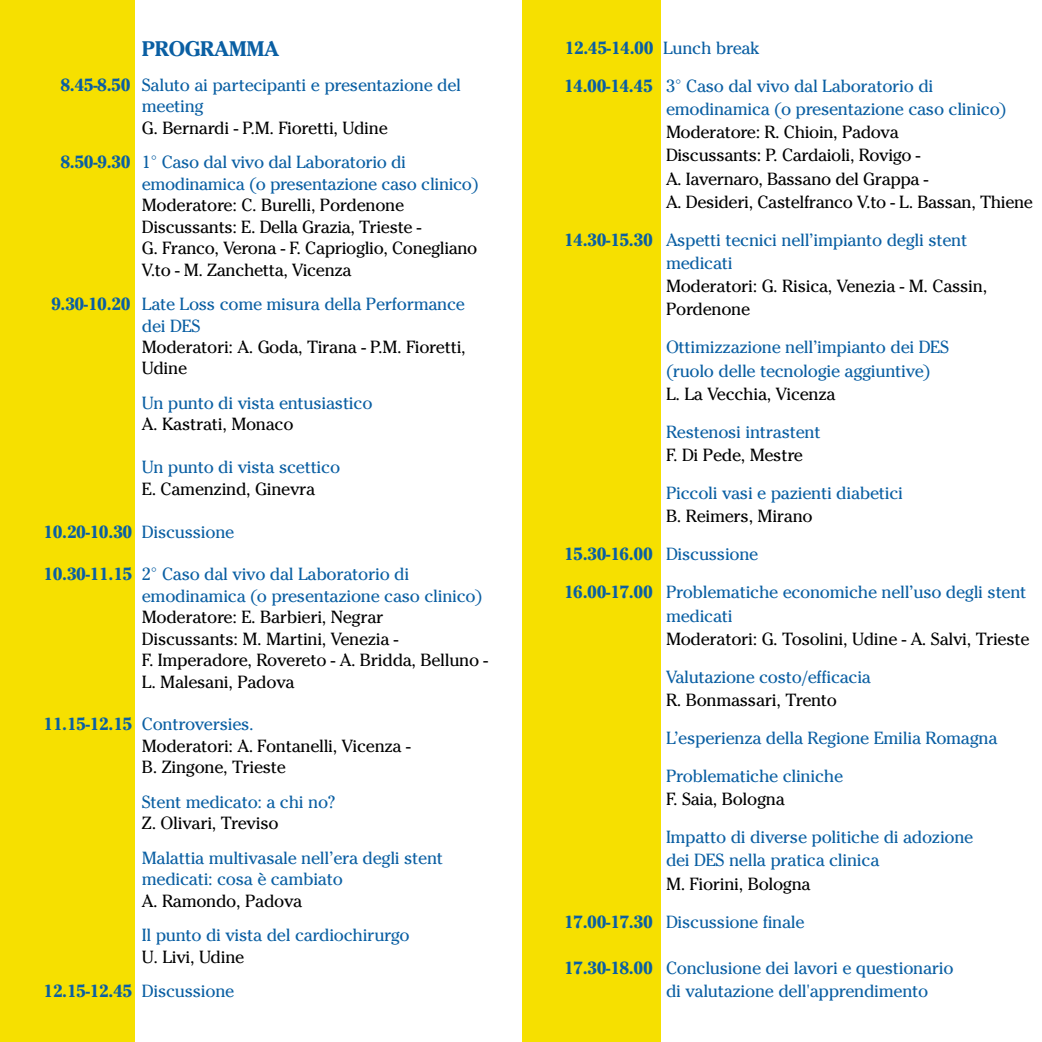
<style>
.page{position:relative;width:1042px;height:1042px;background:#fff}
.page>*{position:absolute;margin:0;border:0;box-sizing:border-box;transform-origin:0 0}
.t1{font:700 21px "Cheltenham";letter-spacing:-.02em;color:#0a5fa3}
.t2{font:17.5px/21.3px "Cheltenham";letter-spacing:-.02em;color:#0a5fa3}
.t3{font:17.5px/21.3px "Cheltenham";letter-spacing:-.02em;color:#000}
.t4{font:700 17.5px "Cheltenham";letter-spacing:-.02em;color:#0a5fa3}
.s1{font-weight:700}
.s2{font-weight:700;color:#0a5fa3}
.s3{color:#0a5fa3}
.s4{font-weight:400}
.s5{color:#000}
</style>
<div class="page">
<div style="left:0;top:0;width:135px;height:1041px;background:#f6e000"></div>
<div style="left:522px;top:0;width:139px;height:1041px;background:#f6e000"></div>
<p class="t1" style="left:142px;top:41px;width:139px">PROGRAMMA</p>
<p class="t2" style="left:142px;top:76px;width:321px;text-indent:-81px"><span class="s1">8.45-8.50</span> Saluto ai partecipanti e presentazione del meeting</p>
<p class="t3" style="left:60px;top:112px;width:347px;line-height:34.5px;text-indent:81px">G. Bernardi - P.M. Fioretti, Udine<br><span class="s2">8.50-9.30</span> <span class="s3">1° Caso dal vivo dal Laboratorio di</span></p>
<p class="t2" style="left:142px;top:175px;width:338px">emodinamica (o presentazione caso clinico)</p>
<p class="t3" style="left:142px;top:196px;width:337px">Moderatore: C. Burelli, Pordenone Discussants: E. Della Grazia, Trieste -<br>G. Franco, Verona - F. Caprioglio, Conegliano V.to - M. Zanchetta, Vicenza</p>
<p class="t2" style="left:142px;top:295px;width:324px;text-indent:-91px"><span class="s1">9.30-10.20</span> Late Loss come misura della Performance dei DES</p>
<p class="t3" style="left:142px;top:338px;width:325px">Moderatori: A. Goda, Tirana - P.M. Fioretti,<br>Udine</p>
<p class="t2" style="left:142px;top:394px;width:232px">Un punto di vista entusiastico</p>
<p class="t3" style="left:142px;top:415px;width:153px">A. Kastrati, Monaco</p>
<p class="t2" style="left:142px;top:458px;width:200px">Un punto di vista scettico</p>
<p class="t3" style="left:142px;top:479px;width:175px">E. Camenzind, Ginevra</p>
<p class="t4" style="left:43px;top:525px;width:192px">10.20-10.30 <span class="s4">Discussione</span></p>
<p class="t2" style="left:142px;top:565px;width:342px;text-indent:-99px"><span class="s1">10.30-11.15</span> 2° Caso dal vivo dal Laboratorio di emodinamica (o presentazione caso clinico)</p>
<p class="t3" style="left:142px;top:608px;width:348px">Moderatore: E. Barbieri, Negrar<br>Discussants: M. Martini, Venezia -<br>F. Imperadore, Rovereto - A. Bridda, Belluno - L. Malesani, Padova</p>
<p class="t3" style="left:142px;top:715px;width:270px;text-indent:-99px"><span class="s2">11.15-12.15</span> <span class="s3">Controversies.<br></span>Moderatori: A. Fontanelli, Vicenza -<br>B. Zingone, Trieste</p>
<p class="t2" style="left:142px;top:792px;width:195px">Stent medicato: a chi no?</p>
<p class="t3" style="left:142px;top:814px;width:138px">Z. Olivari, Treviso</p>
<p class="t2" style="left:142px;top:848px;width:303px">Malattia multivasale nell’era degli stent medicati: cosa è cambiato</p>
<p class="t3" style="left:142px;top:891px;width:162px">A. Ramondo, Padova</p>
<p class="t2" style="left:142px;top:926px;width:269px">Il punto di vista del cardiochirurgo</p>
<p class="t3" style="left:43px;top:940px;width:202px;line-height:34.5px;text-indent:99px">U. Livi, Udine<br><span class="s2">12.15-12.45</span> <span class="s3">Discussione</span></p>
<p class="t2" style="left:563px;top:31px;width:371px;line-height:38px"><span class="s1">12.45-14.00</span> Lunch break<br><span class="s1">14.00-14.45</span> 3° Caso dal vivo dal Laboratorio di</p>
<p class="t2" style="left:666px;top:100px;width:342px">emodinamica (o presentazione caso clinico)</p>
<p class="t3" style="left:666px;top:122px;width:368px;line-height:23.1px">Moderatore: R. Chioin, Padova<br>Discussants: P. Cardaioli, Rovigo -<br>A. Iavernaro, Bassano del Grappa -<br>A. Desideri, Castelfranco V.to - L. Bassan, Thiene</p>
<p class="t2" style="left:666px;top:230px;width:303px;line-height:23.1px;text-indent:-102px"><span class="s1">14.30-15.30</span> Aspetti tecnici nell’impianto degli stent medicati</p>
<p class="t3" style="left:666px;top:276px;width:323px;line-height:23.1px">Moderatori: G. Risica, Venezia - M. Cassin,<br>Pordenone</p>
<p class="t2" style="left:666px;top:337px;width:285px;line-height:23.1px">Ottimizzazione nell’impianto dei DES (ruolo delle tecnologie aggiuntive)</p>
<p class="t3" style="left:666px;top:385px;width:171px">L. La Vecchia, Vicenza</p>
<p class="t2" style="left:666px;top:423px;width:156px">Restenosi intrastent</p>
<p class="t3" style="left:666px;top:446px;width:138px">F. Di Pede, Mestre</p>
<p class="t2" style="left:666px;top:484px;width:238px">Piccoli vasi e pazienti diabetici</p>
<p class="t2" style="left:563px;top:499px;width:464px;line-height:38px;text-indent:102px"><span class="s5">B. Reimers, Mirano<br></span><span class="s1">15.30-16.00</span> Discussione<br><span class="s1">16.00-17.00</span> Problematiche economiche nell’uso degli stent</p>
<p class="t2" style="left:666px;top:606px;width:68px">medicati</p>
<p class="t3" style="left:666px;top:629px;width:365px">Moderatori: G. Tosolini, Udine - A. Salvi, Trieste</p>
<p class="t2" style="left:666px;top:667px;width:206px">Valutazione costo/efficacia</p>
<p class="t3" style="left:666px;top:690px;width:172px">R. Bonmassari, Trento</p>
<p class="t2" style="left:666px;top:720px;width:333px;line-height:38px">L’esperienza della Regione Emilia Romagna<br>Problematiche cliniche</p>
<p class="t3" style="left:666px;top:790px;width:120px">F. Saia, Bologna</p>
<p class="t2" style="left:666px;top:827px;width:309px;line-height:23.1px">Impatto di diverse politiche di adozione dei DES nella pratica clinica</p>
<p class="t3" style="left:563px;top:866px;width:248px;line-height:38px;text-indent:102px">M. Fiorini, Bologna<br><span class="s2">17.00-17.30</span> <span class="s3">Discussione finale</span></p>
<p class="t2" style="left:666px;top:957px;width:289px;line-height:23.1px;text-indent:-102px"><span class="s1">17.30-18.00</span> Conclusione dei lavori e questionario di valutazione dell'apprendimento</p>
</div>
